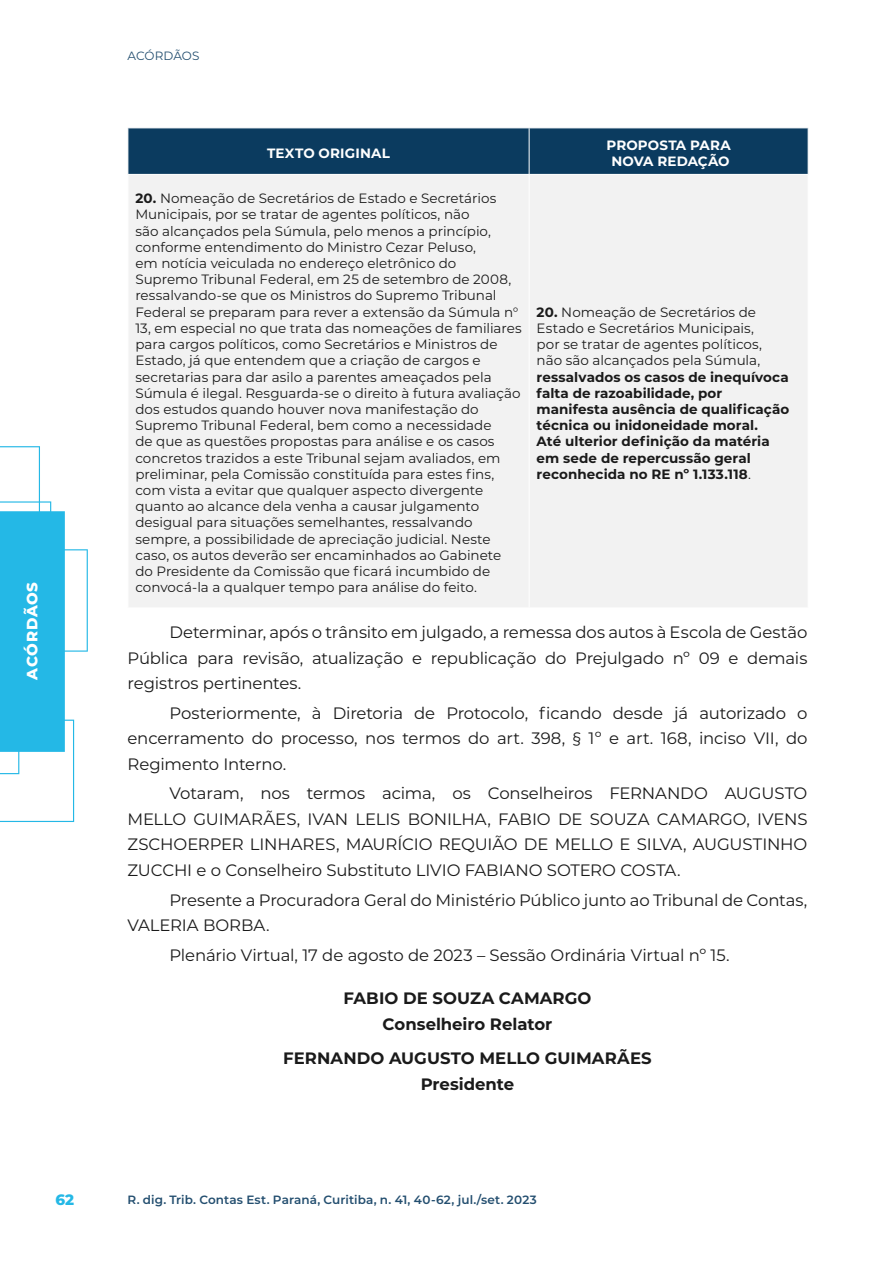
<style>
.page{position:relative;width:893px;height:1263px;background:#fff}
.page>*{position:absolute;margin:0;border:0;box-sizing:border-box;transform-origin:0 0}
.Parágrafo{font:16.5px/25.5px "Montserrat";letter-spacing:-.01em;color:#1a1a1a;text-align:justify}
.Parágrafo_sem_estilo{font:700 16.5px "Montserrat";color:#1a1a1a}
.t1{font:800 15px "Montserrat";letter-spacing:.05em;color:#fff}
.t2{font:800 15px "Montserrat";color:#24b8e6}
.Texto_tabela{font:13.5px/16.2px "Montserrat";color:#1a1a1a}
.Texto_tabela-2{font:700 13.5px/16.2px "Montserrat";letter-spacing:.005em;color:#1a1a1a}
.Cabeçalho_tabela{font:700 13.5px "Montserrat";letter-spacing:.015em;color:#fff}
.Cabeçalho_tabela-2{font:700 13.5px "Montserrat";letter-spacing:-.015em;color:#fff}
.Texto_topo{font:600 12px "Montserrat";letter-spacing:.005em;color:#234e6f}
.Texto_topo-2{font:12px "Montserrat";letter-spacing:-.005em;color:#234e6f}
.s1{font-weight:700}
.s2{font-weight:400}
</style>
<div class="page">
<svg style="left:0;top:446px;width:88px;height:206px"></svg>
<svg style="left:0;top:719px;width:74px;height:103px"></svg>
<div style="left:0;top:511px;width:65px;height:241px;background:#24b8e6"></div>
<div style="left:129px;top:129px;width:679px;height:45px;background:#0b3b5f"></div>
<div style="left:129px;top:175px;width:678px;height:432px;background:#f2f2f2"></div>
<hr style="left:529px;top:128px;width:1px;height:46px;background:#fff">
<hr style="left:529px;top:175px;width:1px;height:433px;background:#fff">
<p class="t1" style="left:21px;top:680px;width:99px;rotate:-90deg">ACÓRDÃOS</p>
<p class="t2" style="left:55px;top:1189px;width:20px">62</p>
<p class="Texto_topo-2" style="left:128px;top:48px;width:73px">ACÓRDÃOS</p>
<p class="Cabeçalho_tabela" style="left:267px;top:143px;width:124px">TEXTO ORIGINAL</p>
<p class="Texto_tabela" style="left:135px;top:190px;width:388px"><span class="s1">20.</span> Nomeação de Secretários de Estado e Secretários Municipais, por se tratar de agentes políticos, não<br>são alcançados pela Súmula, pelo menos a princípio, conforme entendimento do Ministro Cezar Peluso,<br>em notícia veiculada no endereço eletrônico do Supremo Tribunal Federal, em 25 de setembro de 2008, ressalvando-se que os Ministros do Supremo Tribunal Federal se preparam para rever a extensão da Súmula n° 13, em especial no que trata das nomeações de familiares para cargos políticos, como Secretários e Ministros de Estado, já que entendem que a criação de cargos e secretarias para dar asilo a parentes ameaçados pela Súmula é ilegal. Resguarda-se o direito à futura avaliação dos estudos quando houver nova manifestação do Supremo Tribunal Federal, bem como a necessidade<br>de que as questões propostas para análise e os casos concretos trazidos a este Tribunal sejam avaliados, em preliminar, pela Comissão constituída para estes fins, com vista a evitar que qualquer aspecto divergente quanto ao alcance dela venha a causar julgamento desigual para situações semelhantes, ressalvando sempre, a possibilidade de apreciação judicial. Neste caso, os autos deverão ser encaminhados ao Gabinete do Presidente da Comissão que ficará incumbido de convocá-la a qualquer tempo para análise do feito.</p>
<p class="Cabeçalho_tabela" style="left:606px;top:135px;width:126px">PROPOSTA PARA</p>
<p class="Cabeçalho_tabela-2" style="left:611px;top:151px;width:120px">NOVA REDAÇÃO</p>
<p class="Texto_tabela-2" style="left:537px;top:303px;width:254px">20. <span class="s2">Nomeação de Secretários de<br>Estado e Secretários Municipais,<br>por se tratar de agentes políticos, não são alcançados pela Súmula, </span>ressalvados os casos de inequívoca falta de razoabilidade, por manifesta ausência de qualificação técnica ou inidoneidade moral.<br>Até ulterior definição da matéria em sede de repercussão geral reconhecida no RE nº 1.133.118<span class="s2">.</span></p>
<p class="Parágrafo" style="left:128px;top:619px;width:681px;text-indent:42px">Determinar, após o trânsito em julgado, a remessa dos autos à Escola de Gestão Pública para revisão, atualização e republicação do Prejulgado nº 09 e demais registros pertinentes.</p>
<p class="Parágrafo" style="left:128px;top:699px;width:681px;text-indent:42px">Posteriormente, à Diretoria de Protocolo, ficando desde já autorizado o encerramento do processo, nos termos do art. 398, § 1º e art. 168, inciso VII, do Regimento Interno.</p>
<p class="Parágrafo" style="left:128px;top:780px;width:681px;text-indent:42px">Votaram, nos termos acima, os Conselheiros FERNANDO AUGUSTO MELLO GUIMARÃES, IVAN LELIS BONILHA, FABIO DE SOUZA CAMARGO, IVENS ZSCHOERPER LINHARES, MAURÍCIO REQUIÃO DE MELLO E SILVA, AUGUSTINHO ZUCCHI e o Conselheiro Substituto LIVIO FABIANO SOTERO COSTA.</p>
<p class="Parágrafo" style="left:128px;top:886px;width:681px;text-indent:42px">Presente a Procuradora Geral do Ministério Público junto ao Tribunal de Contas,<br>VALERIA BORBA.</p>
<p class="Parágrafo" style="left:170px;top:942px;width:562px">Plenário Virtual, 17 de agosto de 2023 – Sessão Ordinária Virtual nº 15.</p>
<p class="Parágrafo_sem_estilo" style="left:344px;top:986px;width:249px">FABIO DE SOUZA CAMARGO</p>
<p class="Parágrafo_sem_estilo" style="left:383px;top:1012px;width:171px">Conselheiro Relator</p>
<p class="Parágrafo_sem_estilo" style="left:283px;top:1046px;width:370px">FERNANDO AUGUSTO MELLO GUIMARÃES</p>
<p class="Parágrafo_sem_estilo" style="left:421px;top:1072px;width:95px">Presidente</p>
<p class="Texto_topo" style="left:128px;top:1191px;width:411px">R. dig. Trib. Contas Est. Paraná, Curitiba, n. 41, 40-62, jul./set. 2023</p>
</div>
